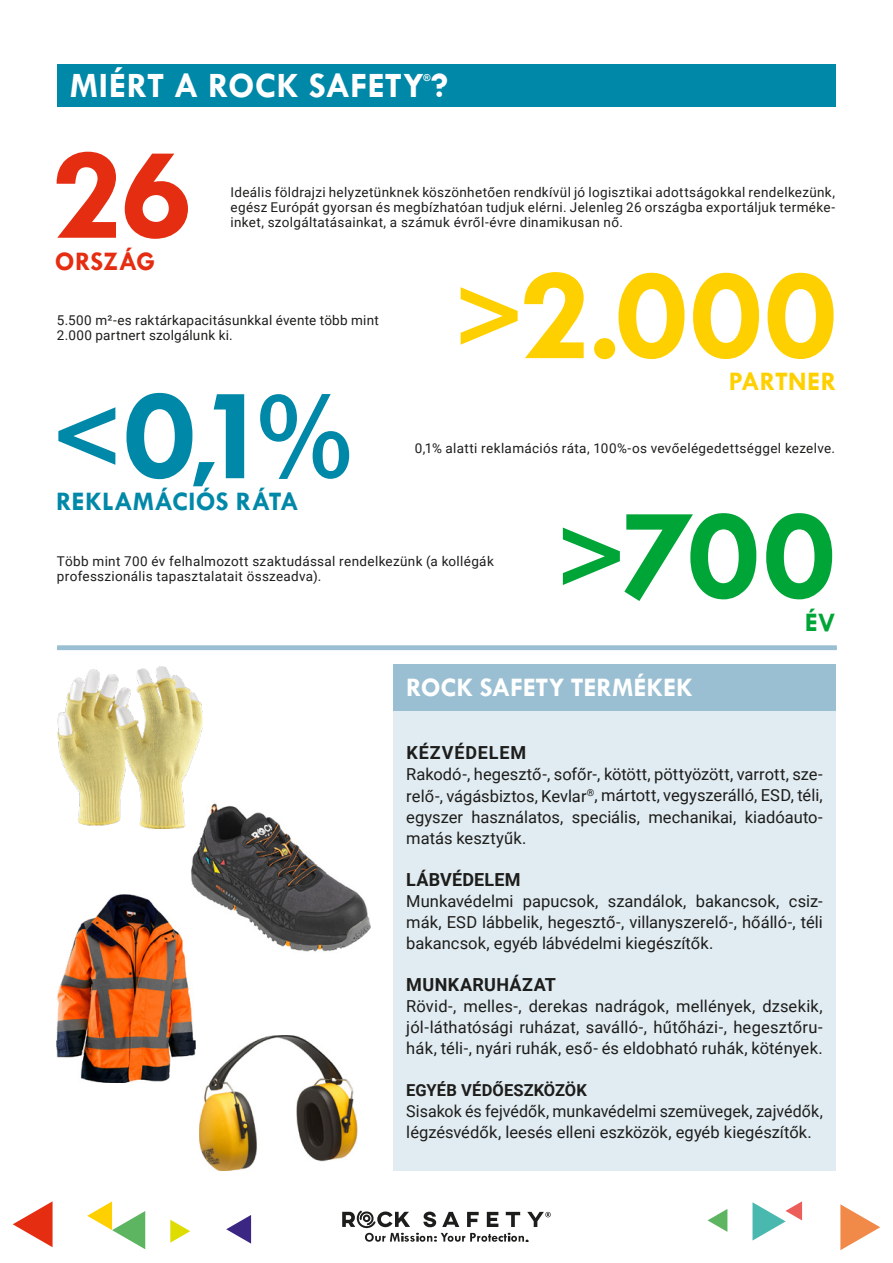
<style>
.page{position:relative;width:893px;height:1263px;background:#fff}
.page>*{position:absolute;margin:0;border:0;box-sizing:border-box;transform-origin:0 0}
.t1{font:700 135px "Tw Cen";color:#ffd000}
.t2{font:700 135px "Tw Cen";color:#0088a8}
.t3{font:700 135px "Tw Cen";color:#00a538}
.t4{font:700 135px "Tw Cen";color:#e52d12}
.t5{font:700 105px "Tw Cen";color:#0088a8}
.t6{font:700 36px "Tw Cen";letter-spacing:.005em;color:#fff}
.t7{font:700 27px "Tw Cen";letter-spacing:-.005em;color:#fff}
.t8{font:700 27px "Tw Cen";letter-spacing:.01em;color:#0088a8}
.t9{font:700 27px "Tw Cen";color:#ffd000}
.t10{font:700 27px "Tw Cen";letter-spacing:-.01em;color:#e52d12}
.t11{font:700 27px "Tw Cen";color:#00a538}
.t12{font:700 18px "Roboto";letter-spacing:.02em;color:#1d1d1b}
.t13{font:700 18px "Roboto";letter-spacing:.05em;color:#1d1d1b}
.t14{font:16.5px/21px "Roboto";color:#1d1d1b;text-align:justify}
.t15{font:700 16.5px "Roboto";letter-spacing:.005em;color:#1d1d1b}
.t16{font:13.5px/15px "Roboto";letter-spacing:.025em;color:#1d1d1b}
.t17{font:700 9.6px "Tw Cen";color:#fff}
.s1{font-size:105px}
.s2{font-size:90px}
.s3{font-size:109.5px}
</style>
<div class="page">
<svg style="left:13px;top:1201px;width:40px;height:46px"></svg>
<svg style="left:87px;top:1201px;width:58px;height:48px"></svg>
<svg style="left:226px;top:1215px;width:25px;height:28px"></svg>
<svg style="left:170px;top:1220px;width:20px;height:23px"></svg>
<svg style="left:840px;top:1204px;width:40px;height:46px"></svg>
<svg style="left:707px;top:1209px;width:20px;height:23px"></svg>
<svg style="left:752px;top:1201px;width:50px;height:39px"></svg>
<svg style="left:342px;top:1211px;width:209px;height:31px"></svg>
<img style="left:56px;top:894px;width:139px;height:189px">
<img style="left:199px;top:1035px;width:158px;height:135px">
<img style="left:191px;top:803px;width:180px;height:150px">
<img style="left:58px;top:666px;width:144px;height:162px">
<div style="left:394px;top:667px;width:442px;height:503px;background:#e1ecf2"></div>
<div style="left:394px;top:664px;width:442px;height:47px;background:#9abfd2"></div>
<div style="left:57px;top:64px;width:778px;height:42px;background:#0088a8"></div>
<div style="left:57px;top:645px;width:779px;height:5px;background:#9abfd2"></div>
<h3 class="t6" style="left:70px;top:64px;width:380px">MIÉRT A ROCK SAFETY ?</h3>
<p class="t17" style="left:424px;top:72px;width:9px">®</p>
<h1 class="t4" style="left:51px;top:114px;width:143px">26</h1>
<h3 class="t10" style="left:55px;top:245px;width:102px">ORSZÁG</h3>
<p class="t16" style="left:230px;top:184px;width:606px;text-align:justify">Ideális földrajzi helyzetünknek köszönhetően rendkívül jó logisztikai adottságokkal rendelkezünk, egész Európát gyorsan és megbízhatóan tudjuk elérni. Jelenleg 26 országba exportáljuk terméke&shy;inket, szolgáltatásainkat, a számuk évről-évre dinamikusan nő.</p>
<h1 class="t1" style="left:454px;top:234px;width:384px"><span class="s1">&gt;</span>2.000</h1>
<h3 class="t9" style="left:729px;top:365px;width:109px">PARTNER</h3>
<p class="t16" style="left:57px;top:312px;width:323px">5.500 m²-es raktárkapacitásunkkal évente több mint<br>2.000 partnert szolgálunk ki.</p>
<h1 class="t2" style="left:124px;top:354px;width:234px">0<span class="s2">,</span>1<span class="s3">%</span></h1>
<h2 class="t5" style="left:52px;top:374px;width:72px">&lt;</h2>
<h3 class="t8" style="left:56px;top:486px;width:244px">REKLAMÁCIÓS RÁTA</h3>
<p class="t16" style="left:415px;top:440px;width:422px">0,1% alatti reklamációs ráta, 100%-os vevőelégedettséggel kezelve.</p>
<p class="t16" style="left:57px;top:553px;width:438px">Több mint 700 év felhalmozott szaktudással rendelkezünk (a kollégák professzionális tapasztalatait összeadva).</p>
<h1 class="t3" style="left:556px;top:475px;width:280px"><span class="s1">&gt;</span>700</h1>
<h3 class="t11" style="left:805px;top:606px;width:32px">ÉV</h3>
<h3 class="t7" style="left:406px;top:672px;width:288px">ROCK SAFETY TERMÉKEK</h3>
<p class="t13" style="left:407px;top:740px;width:121px">KÉZVÉDELEM</p>
<p class="t14" style="left:406px;top:763px;width:418px">Rakodó-, hegesztő-, sofőr-, kötött, pöttyözött, varrott, sze&shy;relő-, vágásbiztos, Kevlar<sup>®</sup>, mártott, vegyszerálló, ESD, téli, egyszer használatos, speciális, mechanikai, kiadóauto&shy;matás kesztyűk.</p>
<p class="t12" style="left:406px;top:866px;width:116px">LÁBVÉDELEM</p>
<p class="t14" style="left:406px;top:889px;width:418px">Munkavédelmi papucsok, szandálok, bakancsok, csiz&shy;mák, ESD lábbelik, hegesztő-, villanyszerelő-, hőálló-, téli bakancsok, egyéb lábvédelmi kiegészítők.</p>
<p class="t12" style="left:406px;top:971px;width:151px">MUNKARUHÁZAT</p>
<p class="t14" style="left:406px;top:994px;width:418px">Rövid-, melles-, derekas nadrágok, mellények, dzsekik, jól-láthatósági ruházat, saválló-, hűtőházi-, hegesztőru&shy;hák, téli-, nyári ruhák, eső- és eldobható ruhák, kötények.</p>
<p class="t15" style="left:406px;top:1078px;width:182px">EGYÉB VÉDŐESZKÖZÖK</p>
<p class="t14" style="left:406px;top:1099px;width:418px">Sisakok és fejvédők, munkavédelmi szemüvegek, zajvédők, légzésvédők, leesés elleni eszközök, egyéb kiegészítők.</p>
</div>
